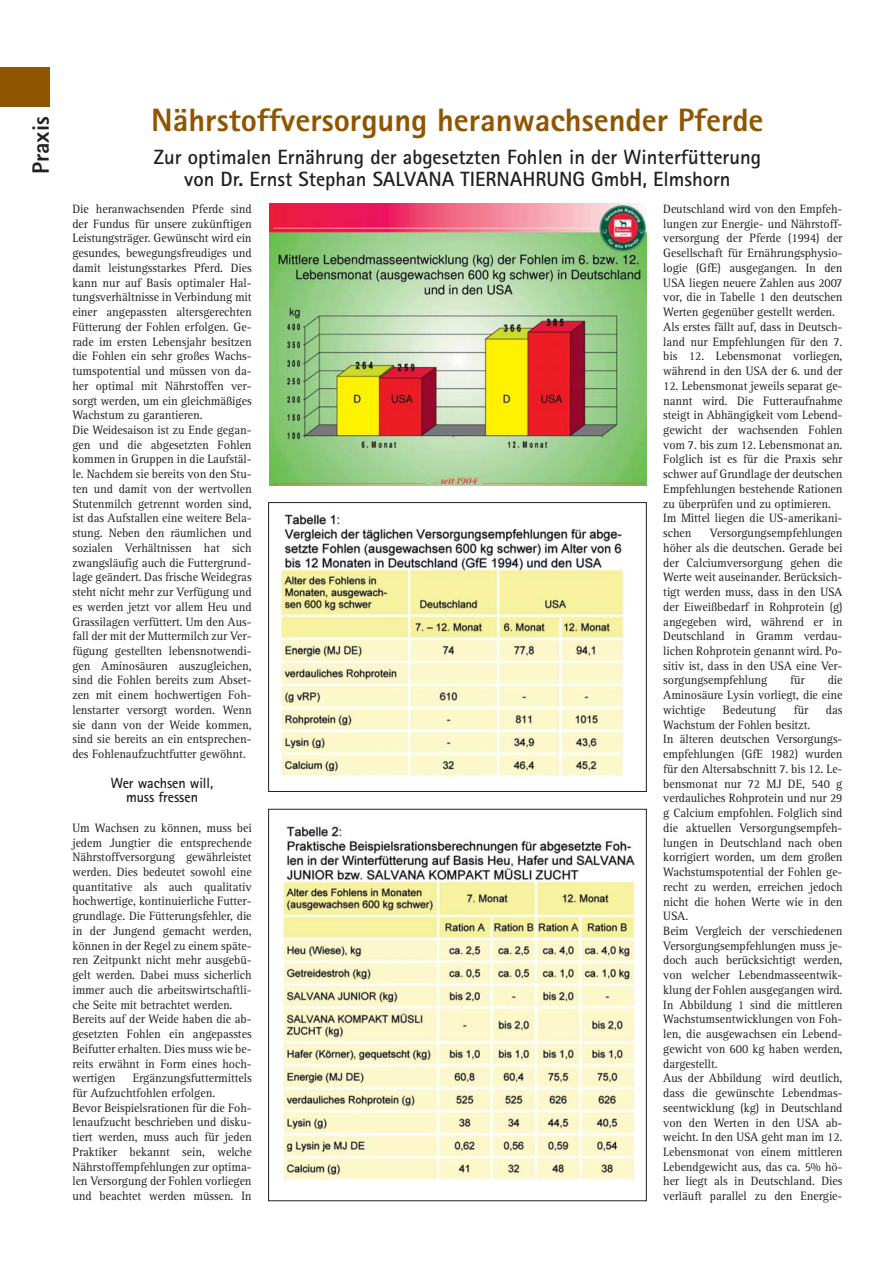
<style>
.page{position:relative;width:893px;height:1263px;background:#fff}
.page>*{position:absolute;margin:0;border:0;box-sizing:border-box;transform-origin:0 0}
.t1{font:800 32.4px "Rotis Sans Serif";color:#8f5500}
.t2{font:800 23.55px "Rotis Sans Serif";color:#231f20}
.t3{font:700 20.7px/22px "Rotis Sans Serif";color:#231f20;text-align:center}
.t4{font:700 14.7px/14.7px "Rotis Sans Serif";letter-spacing:-.005em;color:#231f20;text-align:center;scale:.96 1}
.t5{font:12.45px/14.7px "Rotis Serif";letter-spacing:-.005em;color:#231f20;scale:.96 1}
</style>
<div class="page">
<div style="left:0;top:67px;width:50px;height:40px;background:#8f5500"></div>
<img style="left:270px;top:204px;width:376px;height:282px">
<img style="left:281px;top:514px;width:343px;height:263px">
<div style="left:268px;top:502px;width:378px;height:290px;border:1px solid #231f20"></div>
<img style="left:282px;top:826px;width:353px;height:355px">
<div style="left:268px;top:809px;width:378px;height:392px;border:1px solid #231f20"></div>
<h2 class="t2" style="left:33px;top:174px;width:59px;rotate:-90deg">Praxis</h2>
<h1 class="t1" style="left:151px;top:108px;width:614px">Nährstoffversorgung heranwachsender Pferde</h1>
<h3 class="t3" style="left:154px;top:148px;width:609px">Zur optimalen Ernährung der abgesetzten Fohlen in der Winterfütterung von Dr. Ernst Stephan SALVANA TIERNAHRUNG GmbH, Elmshorn</h3>
<p class="t5" style="left:72px;top:203px;width:188px">Die heranwachsenden Pferde sind der Fundus für unsere zukünftigen Leistungsträger. Gewünscht wird ein gesundes, bewegungsfreudiges und damit leistungsstarkes Pferd. Dies kann nur auf Basis optimaler Hal&shy;tungsverhältnisse in Verbindung mit einer angepassten altersgerechten Fütterung der Fohlen erfolgen. Ge&shy;rade im ersten Lebensjahr besitzen die Fohlen ein sehr großes Wachs&shy;tumspotential und müssen von da&shy;her optimal mit Nährstoffen ver&shy;sorgt werden, um ein gleichmäßiges Wachstum zu garantieren.<br>Die Weidesaison ist zu Ende gegan&shy;gen und die abgesetzten Fohlen kommen in Gruppen in die Laufstäl&shy;le. Nachdem sie bereits von den Stu&shy;ten und damit von der wertvollen Stutenmilch getrennt worden sind, ist das Aufstallen eine weitere Bela&shy;stung. Neben den räumlichen und sozialen Verhältnissen hat sich zwangsläufig auch die Futtergrund&shy;lage geändert. Das frische Weidegras steht nicht mehr zur Verfügung und es werden jetzt vor allem Heu und Grassilagen verfüttert. Um den Aus&shy;fall der mit der Muttermilch zur Ver&shy;fügung gestellten lebensnotwendi&shy;gen Aminosäuren auszugleichen, sind die Fohlen bereits zum Abset&shy;zen mit einem hochwertigen Foh&shy;lenstarter versorgt worden. Wenn sie dann von der Weide kommen, sind sie bereits an ein entsprechen&shy;des Fohlenaufzuchtfutter gewöhnt.</p>
<p class="t4" style="left:111px;top:777px;width:108px">Wer wachsen will, muss fressen</p>
<p class="t5" style="left:72px;top:821px;width:188px">Um Wachsen zu können, muss bei jedem Jungtier die entsprechende Nährstoffversorgung gewährleistet werden. Dies bedeutet sowohl eine quantitative als auch qualitativ hochwertige, kontinuierliche Futter&shy;grundlage. Die Fütterungsfehler, die in der Jungend gemacht werden, können in der Regel zu einem späte&shy;ren Zeitpunkt nicht mehr ausgebü&shy;gelt werden. Dabei muss sicherlich immer auch die arbeitswirtschaftli&shy;che Seite mit betrachtet werden.<br>Bereits auf der Weide haben die ab&shy;gesetzten Fohlen ein angepasstes Beifutter erhalten. Dies muss wie be&shy;reits erwähnt in Form eines hoch&shy;wertigen</p>
<p class="t5" style="left:663px;top:203px;width:188px">Deutschland wird von den Empfeh&shy;lungen zur Energie- und Nährstoff&shy;versorgung der Pferde (1994) der Gesellschaft für Ernährungsphysio&shy;logie (GfE) ausgegangen. In den USA liegen neuere Zahlen aus 2007 vor, die in Tabelle 1 den deutschen Werten gegenüber gestellt werden.<br>Als erstes fällt auf, dass in Deutsch&shy;land nur Empfehlungen für den 7. bis 12. Lebensmonat vorliegen, während in den USA der 6. und der</p>
<p class="t5" style="left:663px;top:379px;width:188px">12. Lebensmonat jeweils separat ge&shy;nannt wird. Die Futteraufnahme steigt in Abhängigkeit vom Lebend&shy;gewicht der wachsenden Fohlen vom 7. bis zum 12. Lebensmonat an.<br>Folglich ist es für die Praxis sehr schwer auf Grundlage der deutschen<br>Empfehlungen bestehende Rationen zu überprüfen und zu optimieren.<br>Im Mittel liegen die US-amerikani&shy;schen</p>
<p class="t5" style="left:663px;top:527px;width:188px;text-align:justify;text-indent:47px">Versorgungsempfehlungen höher als die deutschen. Gerade bei der Calciumversorgung gehen die Werte weit auseinander. Berücksich&shy;tigt werden muss, dass in den USA der Eiweißbedarf in Rohprotein (g) angegeben wird, während er in Deutschland in Gramm verdau&shy;lichen Rohprotein genannt wird. Po&shy;sitiv ist, dass in den USA eine Ver&shy;sorgungsempfehlung</p>
<p class="t5" style="left:663px;top:674px;width:188px;text-align:justify;text-indent:164px">die Aminosäure Lysin vorliegt, die eine wichtige</p>
<p class="t5" style="left:790px;top:674px;width:17px">für</p>
<p class="t5" style="left:723px;top:704px;width:57px">Bedeutung</p>
<p class="t5" style="left:793px;top:704px;width:17px">für</p>
<p class="t5" style="left:825px;top:704px;width:19px">das</p>
<p class="t5" style="left:663px;top:718px;width:188px">Wachstum der Fohlen besitzt.<br>In älteren deutschen Versorgungs&shy;empfehlungen (GfE 1982) wurden für den Altersabschnitt 7. bis 12. Le&shy;bensmonat nur 72 MJ DE, 540 g verdauliches Rohprotein und nur 29 g Calcium empfohlen. Folglich sind die aktuellen Versorgungsempfeh&shy;lungen in Deutschland nach oben korrigiert worden, um dem großen<br>Wachstumspotential der Fohlen ge&shy;recht zu werden, erreichen jedoch nicht die hohen Werte wie in den<br>USA.<br>Beim Vergleich der verschiedenen<br>Versorgungsempfehlungen muss je&shy;doch auch berücksichtigt werden, von welcher Lebendmasseentwik&shy;klung der Fohlen ausgegangen wird.<br>In Abbildung 1 sind die mittleren<br>Wachstumsentwicklungen von Foh&shy;len, die ausgewachsen ein Lebend&shy;gewicht von 600 kg haben werden, dargestellt.<br>Aus der Abbildung wird deutlich, dass die gewünschte Lebendmas&shy;seentwicklung (kg) in Deutschland von den Werten in den USA ab&shy;weicht. In den USA geht man im 12.<br>Lebensmonat von einem mittleren<br>Lebendgewicht aus, das ca. 5% hö&shy;her liegt als in Deutschland. Dies verläuft parallel zu den Energie-</p>
<p class="t5" style="left:72px;top:1072px;width:188px;text-indent:60px">Ergänzungsfuttermittels für Aufzuchtfohlen erfolgen.<br>Bevor Beispielsrationen für die Foh&shy;lenaufzucht beschrieben und disku&shy;tiert werden, muss auch für jeden Praktiker bekannt sein, welche Nährstoffempfehlungen zur optima&shy;len Versorgung der Fohlen vorliegen und beachtet werden müssen. In</p>
</div>
